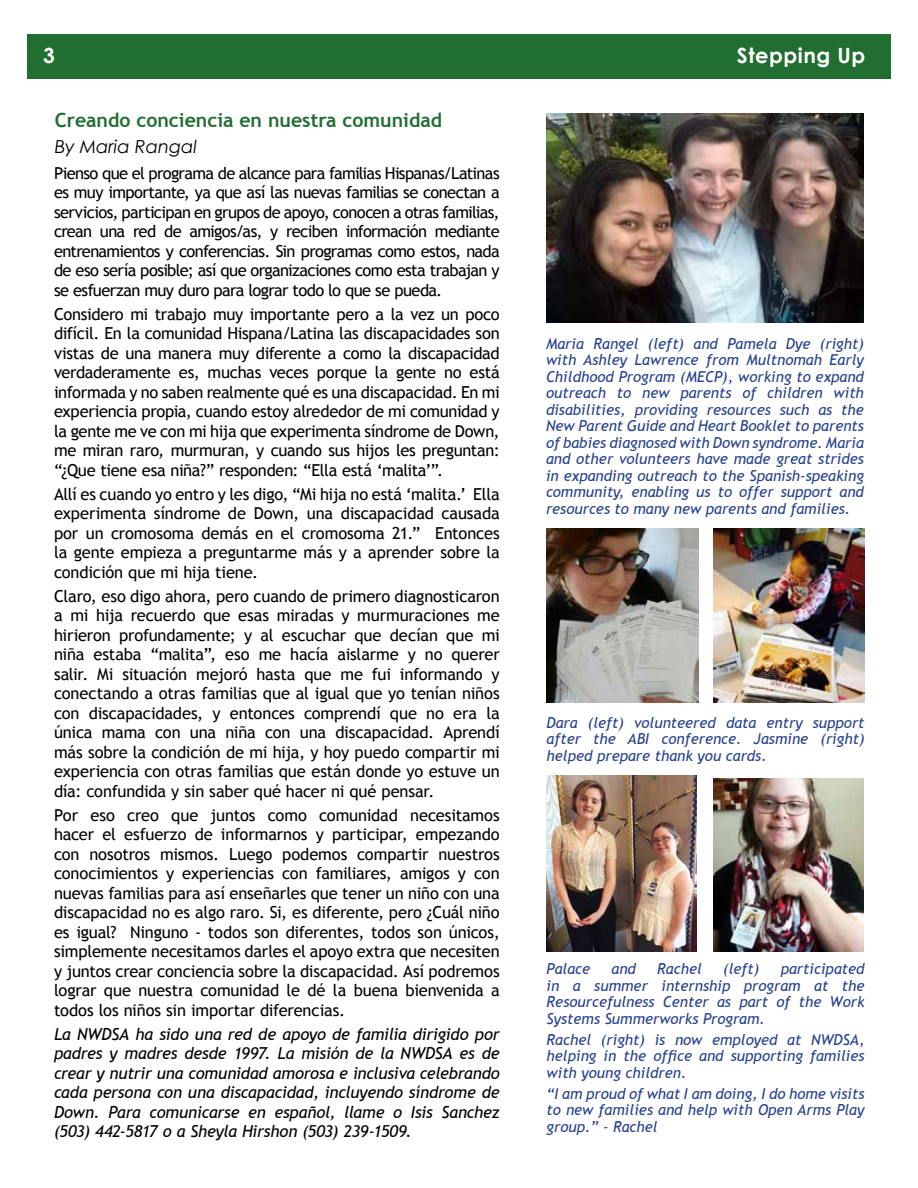
<style>
.page{position:relative;width:918px;height:1188px;background:#fff}
.page>*{position:absolute;margin:0;border:0;box-sizing:border-box;transform-origin:0 0}
.t1{font:700 21px "Century Gothic";letter-spacing:.025em;color:#fff}
.t2{font:700 19.5px "Trebuchet MS";color:#216e31}
.t3{font:italic 18px "Century Gothic";color:#000}
.t4{font:16.5px/19.5px "Trebuchet MS";letter-spacing:-.015em;color:#000;text-align:justify}
.t5{font:italic 16.5px/19.5px "Trebuchet MS";letter-spacing:-.01em;color:#000;text-align:justify}
.t6{font:italic 15px/16.5px "Trebuchet MS";color:#25408f;text-align:justify}
</style>
<div class="page">
<div style="left:27px;top:34px;width:864px;height:45px;background:#216e31"></div>
<img style="left:547px;top:529px;width:151px;height:173px">
<img style="left:546px;top:775px;width:151px;height:177px">
<img style="left:546px;top:114px;width:318px;height:208px">
<img style="left:714px;top:778px;width:150px;height:174px">
<img style="left:713px;top:529px;width:152px;height:173px">
<p class="t1" style="left:43px;top:40px;width:13px">3</p>
<p class="t1" style="left:737px;top:40px;width:130px">Stepping Up</p>
<p class="t2" style="left:55px;top:108px;width:389px">Creando conciencia en nuestra comunidad</p>
<p class="t3" style="left:55px;top:134px;width:144px">By Maria Rangal</p>
<p class="t4" style="left:54px;top:163px;width:447px">Pienso que el programa de alcance para familias Hispanas/Latinas es muy importante, ya que así las nuevas familias se conectan a servicios, participan en grupos de apoyo, conocen a otras familias, crean una red de amigos/as, y reciben información mediante entrenamientos y conferencias. Sin programas como estos, nada de eso sería posible; así que organizaciones como esta trabajan y se esfuerzan muy duro para lograr todo lo que se pueda.</p>
<p class="t4" style="left:54px;top:304px;width:447px">Considero mi trabajo muy importante pero a la vez un poco difícil. En la comunidad Hispana/Latina las discapacidades son vistas de una manera muy diferente a como la discapacidad verdaderamente es, muchas veces porque la gente no está informada y no saben realmente qué es una discapacidad. En mi experiencia propia, cuando estoy alrededor de mi comunidad y la gente me ve con mi hija que experimenta síndrome de Down, me miran raro, murmuran, y cuando sus hijos les preguntan: “¿Que tiene esa niña?” responden: “Ella está ‘malita’”.</p>
<p class="t4" style="left:54px;top:484px;width:447px">Allí es cuando yo entro y les digo, “Mi hija no está ‘malita.’ Ella experimenta síndrome de Down, una discapacidad causada por un cromosoma demás en el cromosoma 21.” Entonces la gente empieza a preguntarme más y a aprender sobre la condición que mi hija tiene.</p>
<p class="t4" style="left:54px;top:586px;width:447px">Claro, eso digo ahora, pero cuando de primero diagnosticaron a mi hija recuerdo que esas miradas y murmuraciones me hirieron profundamente; y al escuchar que decían que mi niña estaba “malita”, eso me hacía aislarme y no querer salir. Mi situación mejoró hasta que me fui informando y conectando a otras familias que al igual que yo tenían niños con discapacidades, y entonces comprendí que no era la única mama con una niña con una discapacidad. Aprendí más sobre la condición de mi hija, y hoy puedo compartir mi experiencia con otras familias que están donde yo estuve un día: confundida y sin saber qué hacer ni qué pensar.</p>
<p class="t4" style="left:54px;top:805px;width:447px">Por eso creo que juntos como comunidad necesitamos hacer el esfuerzo de informarnos y participar, empezando con nosotros mismos. Luego podemos compartir nuestros conocimientos y experiencias con familiares, amigos y con nuevas familias para así enseñarles que tener un niño con una discapacidad no es algo raro. Si, es diferente, pero ¿Cuál niño es igual? Ninguno - todos son diferentes, todos son únicos, simplemente necesitamos darles el apoyo extra que necesiten y juntos crear conciencia sobre la discapacidad. Así podremos lograr que nuestra comunidad le dé la buena bienvenida a todos los niños sin importar diferencias.</p>
<p class="t5" style="left:54px;top:1024px;width:447px">La NWDSA ha sido una red de apoyo de familia dirigido por padres y madres desde 1997. La misión de la NWDSA es de crear y nutrir una comunidad amorosa e inclusiva celebrando cada persona con una discapacidad, incluyendo síndrome de Down. Para comunicarse en español, llame o Isis Sanchez (503) 442-5817 o a Sheyla Hirshon (503) 239-1509.</p>
<p class="t6" style="left:546px;top:335px;width:320px">Maria Rangel (left) and Pamela Dye (right) with Ashley Lawrence from Multnomah Early Childhood Program (MECP), working to expand outreach to new parents of children with disabilities, providing resources such as the New Parent Guide and Heart Booklet to parents of babies diagnosed with Down syndrome. Maria and other volunteers have made great strides in expanding outreach to the Spanish-speaking community, enabling us to offer support and resources to many new parents and families.</p>
<p class="t6" style="left:547px;top:715px;width:320px">Dara (left) volunteered data entry support after the ABI conference. Jasmine (right) helped prepare thank you cards.</p>
<p class="t6" style="left:547px;top:961px;width:320px;text-indent:234px">participated in a summer internship program at the Resourcefulness Center as part of the Work Systems Summerworks Program.</p>
<p class="t6" style="left:547px;top:1031px;width:319px">Rachel (right) is now employed at NWDSA, helping in the office and supporting families with young children.</p>
<p class="t6" style="left:547px;top:1085px;width:320px">“I am proud of what I am doing, I do home visits to new families and help with Open Arms Play group.” - Rachel</p>
<p class="t6" style="left:547px;top:961px;width:45px">Palace</p>
<p class="t6" style="left:612px;top:961px;width:26px">and</p>
<p class="t6" style="left:657px;top:961px;width:46px">Rachel</p>
<p class="t6" style="left:723px;top:961px;width:38px">(left)</p>
</div>
